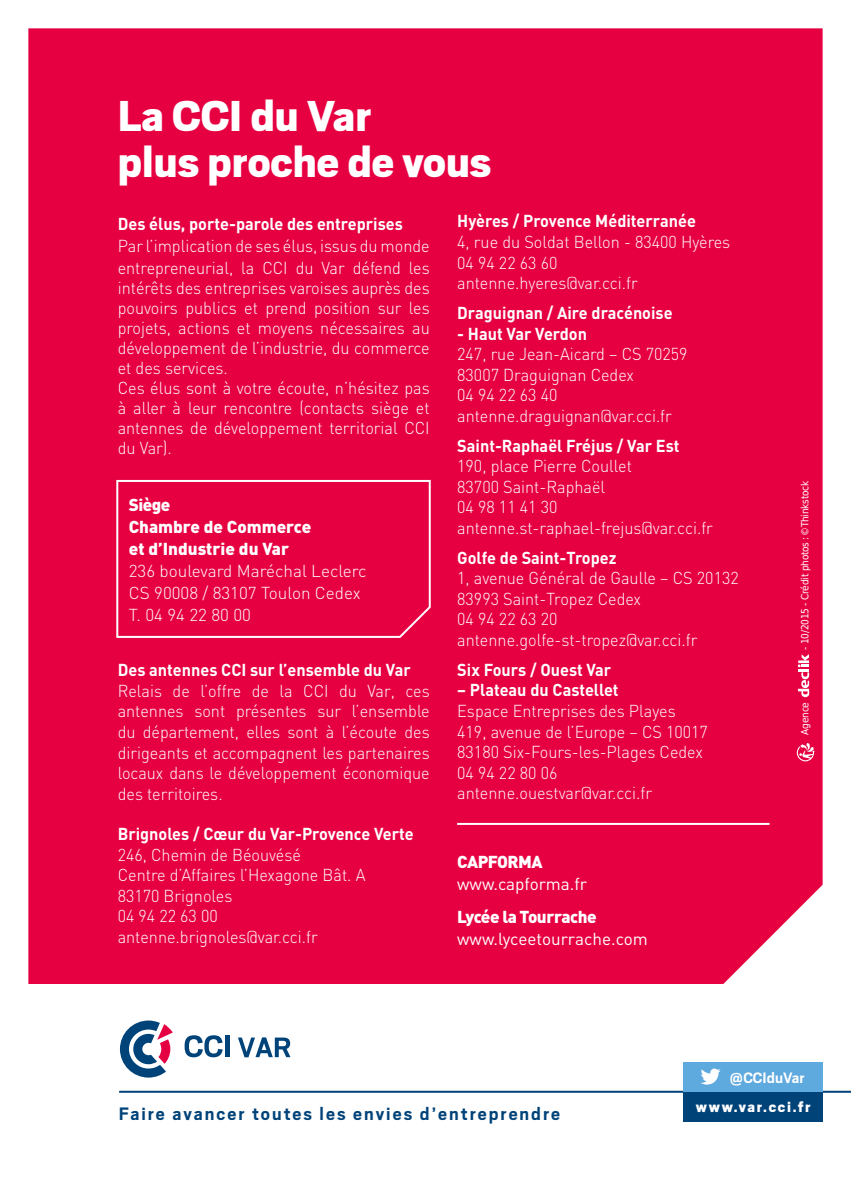
<style>
.page{position:relative;width:851px;height:1191px;background:#fff}
.page>*{position:absolute;margin:0;border:0;box-sizing:border-box;transform-origin:0 0}
.t1{font:900 48px "Scout";color:#fff}
.t2{font:700 20px "Scout";letter-spacing:.1em;color:#004379}
.t3{font:300 17.2px/20.6px "DIN";color:#fff;scale:.95 1}
.t4{font:700 17.2px "DIN";color:#fff;scale:.95 1}
.t5{font:300 17.2px "DIN";color:#fff}
.t6{font:17.2px "DIN";color:#fff}
.t7{font:900 17.2px "DIN";color:#fff}
.t8{font:900 17.2px "DIN";letter-spacing:-.03em;color:#fff}
.t9{font:700 16.8px "Scout";color:#fff}
.t10{font:900 16.4px "Scout";letter-spacing:.1em;color:#fff}
.t11{font:10px "DejaVu Sans Condensed";letter-spacing:-.02em;color:#fff}
</style>
<div class="page">
<div style="left:28px;top:28px;width:794px;height:956px;background:#e60042"></div>
<div style="left:115px;top:479px;width:316px;height:160px;background:#e60042"></div>
<svg style="left:797px;top:654px;width:12px;height:43px"></svg>
<svg style="left:796px;top:743px;width:18px;height:18px"></svg>
<hr style="left:457px;top:823px;width:312px;height:2px;background:#fff">
<hr style="left:119px;top:1090px;width:731px;height:2px;background:#004379">
<div style="left:683px;top:1062px;width:139px;height:34px;background:#5ea9de"></div>
<svg style="left:701px;top:1068px;width:19px;height:16px"></svg>
<svg style="left:184px;top:1035px;width:39px;height:22px"></svg>
<div style="left:225px;top:1035px;width:5px;height:22px;background:#004379"></div>
<svg style="left:238px;top:1037px;width:52px;height:20px"></svg>
<svg style="left:120px;top:1020px;width:53px;height:57px"></svg>
<div style="left:683px;top:1092px;width:139px;height:29px;background:#004379"></div>
<p class="t1" style="left:118px;top:84px;width:255px">La CCI du Var</p>
<p class="t1" style="left:118px;top:130px;width:375px">plus proche de vous</p>
<p class="t4" style="left:118px;top:212px;width:302px">Des élus, porte-parole des entreprises</p>
<p class="t3" style="left:118px;top:235px;width:330px;line-height:22px">Par l’implication de ses élus, issus du monde entrepreneurial, la CCI du Var défend les</p>
<p class="t3" style="left:118px;top:278px;width:330px;line-height:20px;text-align:justify">intérêts des entreprises varoises auprès des pouvoirs publics et prend position sur les projets, actions et moyens nécessaires au développement de l’industrie, du commerce et des services.</p>
<p class="t3" style="left:118px;top:378px;width:330px;line-height:20px;text-align:justify">Ces élus sont à votre écoute, n’hésitez pas à aller à leur rencontre (contacts siège et antennes de développement territorial CCI du Var).</p>
<p class="t4" style="left:457px;top:210px;width:253px">Hyères / Provence Méditerranée</p>
<p class="t3" style="left:457px;top:231px;width:289px">4, rue du Soldat Bellon - 83400 Hyères<br>04 94 22 63 60</p>
<p class="t3" style="left:457px;top:272px;width:191px">antenne.hyeres@var.cci.fr</p>
<p class="t4" style="left:457px;top:301px;width:228px">Draguignan / Aire dracénoise</p>
<p class="t4" style="left:457px;top:322px;width:138px">- Haut Var Verdon</p>
<p class="t3" style="left:457px;top:343px;width:244px">247, rue Jean-Aicard – CS 70259</p>
<p class="t3" style="left:457px;top:364px;width:187px">83007 Draguignan Cedex</p>
<p class="t3" style="left:457px;top:384px;width:107px">04 94 22 63 40</p>
<p class="t3" style="left:457px;top:405px;width:227px">antenne.draguignan@var.cci.fr</p>
<p class="t4" style="left:457px;top:434px;width:235px">Saint-Raphaël Fréjus / Var Est</p>
<p class="t3" style="left:457px;top:455px;width:185px">190, place Pierre Coullet</p>
<p class="t3" style="left:457px;top:476px;width:157px">83700 Saint-Raphaël<br>04 98 11 41 30</p>
<p class="t3" style="left:457px;top:517px;width:270px">antenne.st-raphael-frejus@var.cci.fr</p>
<p class="t4" style="left:457px;top:546px;width:169px">Golfe de Saint-Tropez</p>
<p class="t3" style="left:457px;top:567px;width:298px">1, avenue Général de Gaulle – CS 20132</p>
<p class="t3" style="left:457px;top:588px;width:195px">83993 Saint-Tropez Cedex</p>
<p class="t3" style="left:457px;top:609px;width:107px">04 94 22 63 20</p>
<p class="t3" style="left:457px;top:629px;width:254px">antenne.golfe-st-tropez@var.cci.fr</p>
<p class="t4" style="left:457px;top:658px;width:164px">Six Fours / Ouest Var</p>
<p class="t4" style="left:457px;top:679px;width:171px">– Plateau du Castellet</p>
<p class="t3" style="left:457px;top:700px;width:231px">Espace Entreprises des Playes</p>
<p class="t3" style="left:457px;top:721px;width:265px">419, avenue de l’Europe – CS 10017</p>
<p class="t3" style="left:457px;top:741px;width:260px">83180 Six-Fours-les-Plages Cedex<br>04 94 22 80 06</p>
<p class="t3" style="left:457px;top:782px;width:206px">antenne.ouestvar@var.cci.fr</p>
<p class="t8" style="left:129px;top:493px;width:43px">Siège</p>
<p class="t7" style="left:129px;top:515px;width:184px">Chambre de Commerce</p>
<p class="t7" style="left:129px;top:537px;width:162px">et d’Industrie du Var</p>
<p class="t5" style="left:129px;top:560px;width:239px">236 boulevard Maréchal Leclerc</p>
<p class="t5" style="left:129px;top:582px;width:233px">CS 90008 / 83107 Toulon Cedex</p>
<p class="t5" style="left:129px;top:604px;width:124px">T. 04 94 22 80 00</p>
<p class="t4" style="left:118px;top:659px;width:310px">Des antennes CCI sur l’ensemble du Var</p>
<p class="t3" style="left:118px;top:680px;width:330px;text-align:justify">Relais de l’offre de la CCI du Var, ces antennes sont présentes sur l’ensemble du département, elles sont à l’écoute des dirigeants et accompagnent les partenaires locaux dans le développement économique des territoires.</p>
<p class="t4" style="left:118px;top:822px;width:313px">Brignoles / Cœur du Var-Provence Verte</p>
<p class="t3" style="left:118px;top:844px;width:194px">246, Chemin de Béouvésé</p>
<p class="t3" style="left:118px;top:864px;width:262px">Centre d’Affaires l’Hexagone Bât. A</p>
<p class="t3" style="left:118px;top:885px;width:122px">83170 Brignoles</p>
<p class="t3" style="left:118px;top:905px;width:107px">04 94 22 63 00</p>
<p class="t3" style="left:118px;top:926px;width:212px">antenne.brignoles@var.cci.fr</p>
<p class="t8" style="left:457px;top:850px;width:87px">CAPFORMA</p>
<p class="t6" style="left:457px;top:872px;width:131px">www.capforma.fr</p>
<p class="t8" style="left:457px;top:905px;width:141px">Lycée la Tourrache</p>
<p class="t6" style="left:457px;top:928px;width:192px">www.lyceetourrache.com</p>
<p class="t11" style="left:796px;top:649px;width:170px;rotate:-90deg">- 10/2015 - Crédit photos : ©Thinkstock</p>
<p class="t11" style="left:796px;top:734px;width:34px;rotate:-90deg">Agence</p>
<p class="t2" style="left:119px;top:1100px;width:443px">Faire avancer toutes les envies d’entreprendre</p>
<p class="t9" style="left:729px;top:1067px;width:77px">@CCIduVar</p>
<p class="t10" style="left:695px;top:1096px;width:116px">www.var.cci.fr</p>
</div>
